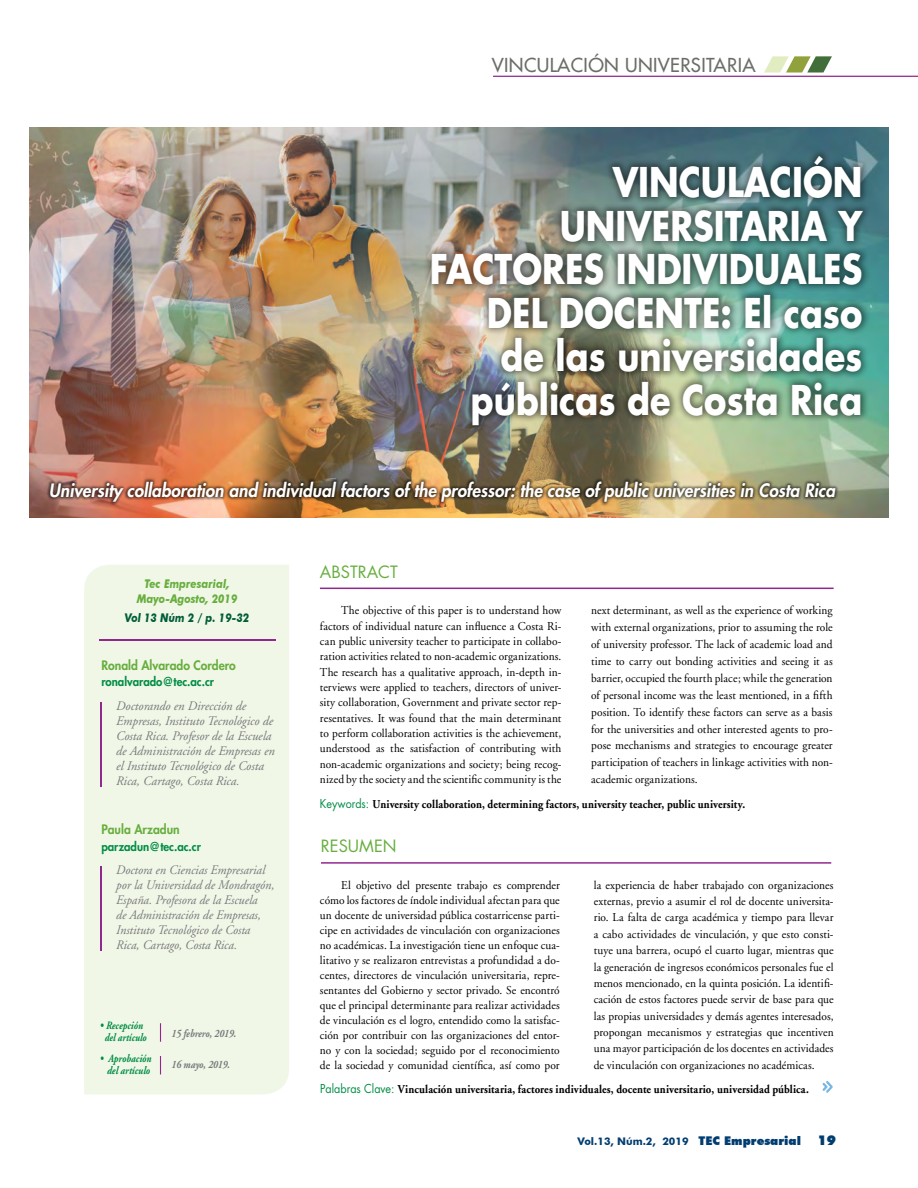
<style>
.page{position:relative;width:918px;height:1188px;background:#fff}
.page>*{position:absolute;margin:0;border:0;box-sizing:border-box;transform-origin:0 0}
.t1{font:700 39.9px/43.5px "Futura";color:#fff;text-align:right;scale:.84 1}
.t2{font:18.75px "Futura";letter-spacing:.02em;color:#6d6e67}
.t3{font:italic 800 18px "Futura";color:#fff;scale:.95 1}
.t4{font:16.5px "Futura";color:#67ae3e}
.t5{font:italic 13.05px/15px "Adobe Garamond";color:#77787b}
.t6{font:italic 13.05px/15px "Adobe Garamond";color:#77787b;scale:.95 1}
.t7{font:800 12.75px "Futura";color:#67ae3e;scale:.95 1}
.t8{font:12px/15px "Adobe Garamond";letter-spacing:.01em;color:#000;text-align:justify;scale:.95 1}
.t9{font:700 12px "Adobe Garamond";letter-spacing:.01em;color:#000;scale:.9 1}
.t10{font:800 12px "Futura";color:#008c44;scale:.95 1}
.t11{font:italic 700 12px/15px "Futura BT";color:#67ae3e;text-align:center;scale:.87 1}
.t12{font:italic 700 12px "Futura BT";color:#005d38;scale:.87 1}
.t13{font:italic 700 11.25px/12px "Adobe Garamond";color:#008c44;text-align:center;scale:.82 1}
.t14{font:italic 700 11.25px "Adobe Garamond";color:#77787b;scale:.82 1}
.t15{font:700 10.5px "Futura BT";color:#003d71}
.s1{font-family:"Futura";font-weight:400;color:#008c44}
.s2{font-weight:900;font-size:12px}
.s3{font-weight:900;font-size:13.5px}
</style>
<div class="page">
<img style="left:30px;top:127px;width:858px;height:391px">
<div style="left:46px;top:478px;width:793px;height:28px;background:#000;opacity:.6"></div>
<div style="left:424px;top:147px;width:447px;height:287px;background:#000;opacity:.5"></div>
<hr style="left:321px;top:862px;width:510px;height:2px;background:#92278f">
<hr style="left:320px;top:588px;width:514px;height:1px;background:#92278f">
<div style="left:84px;top:565px;width:205px;height:529px;background:#f1f7e7"></div>
<hr style="left:99px;top:639px;width:177px;height:1px;background:#92278f">
<hr style="left:100px;top:702px;width:1px;height:85px;background:#92278f">
<hr style="left:100px;top:867px;width:1px;height:84px;background:#92278f">
<svg style="left:823px;top:1081px;width:10px;height:12px"></svg>
<hr style="left:493px;top:76px;width:425px;height:1px;background:#92278f">
<svg style="left:764px;top:56px;width:68px;height:17px"></svg>
<svg style="left:160px;top:1023px;width:1px;height:19px"></svg>
<svg style="left:160px;top:1056px;width:1px;height:18px"></svg>
<h2 class="t2" style="left:492px;top:53px;width:265px">VINCULACIÓN UNIVERSITARIA</h2>
<h1 class="t1" style="left:430px;top:160px;width:517px">VINCULACIÓN<br>UNIVERSITARIA Y<br>FACTORES INDIVIDUALES<br>DEL DOCENTE: El caso<br>de las universidades públicas de Costa Rica</h1>
<h3 class="t3" style="left:49px;top:479px;width:829px">University collaboration and individual factors of the professor: the case of public universities in Costa Rica</h3>
<p class="t11" style="left:137px;top:576px;width:117px">Tec Empresarial,<br>Mayo-Agosto, 2019</p>
<p class="t12" style="left:125px;top:610px;width:145px">Vol 13 Núm 2 / p. 19-32</p>
<p class="t7" style="left:101px;top:657px;width:143px">Ronald Alvarado Cordero</p>
<p class="t10" style="left:101px;top:674px;width:120px">ronalvarado@tec.ac.cr</p>
<p class="t5" style="left:116px;top:699px;width:160px">Doctorando en Dirección de<br>Empresas, Instituto Tecnológico de<br>Costa Rica. Profesor de la Escuela de Administración de Empresas en el Instituto Tecnológico de Costa<br>Rica, Cartago, Costa Rica.</p>
<p class="t7" style="left:101px;top:821px;width:84px">Paula Arzadun</p>
<p class="t10" style="left:101px;top:839px;width:106px">parzadun@tec.ac.cr</p>
<p class="t6" style="left:116px;top:863px;width:168px">Doctora en Ciencias Empresarial por la Universidad de Mondragón,<br>España. Profesora de la Escuela<br>de Administración de Empresas,<br>Instituto Tecnológico de Costa<br>Rica, Cartago, Costa Rica.</p>
<p class="t13" style="left:100px;top:1020px;width:59px">• Recepción del artículo</p>
<p class="t13" style="left:100px;top:1053px;width:65px">• Aprobación del artículo</p>
<p class="t14" style="left:172px;top:1027px;width:80px">15 febrero, 2019.</p>
<p class="t14" style="left:172px;top:1058px;width:73px">16 mayo, 2019.</p>
<h3 class="t4" style="left:320px;top:561px;width:79px">ABSTRACT</h3>
<p class="t8" style="left:320px;top:603px;width:256px;text-indent:21px">The objective of this paper is to understand how factors of individual nature can influence a Costa Ri&shy;can public university teacher to participate in collabo&shy;ration activities related to non-academic organizations.<br>The research has a qualitative approach, in-depth in&shy;terviews were applied to teachers, directors of univer&shy;sity collaboration, Government and private sector rep&shy;resentatives. It was found that the main determinant to perform collaboration activities is the achievement, understood as the satisfaction of contributing with non-academic organizations and society; being recog&shy;nized by the society and the scientific community is the</p>
<p class="t8" style="left:591px;top:602px;width:256px;line-height:17px">next determinant, as well as the experience of working with external organizations, prior to assuming the role of university professor. The lack of academic load and time to carry out bonding activities and seeing it as barrier, occupied the fourth place; while the generation of personal income was the least mentioned, in a fifth position. To identify these factors can serve as a basis for the universities and other interested agents to pro&shy;pose mechanisms and strategies to encourage greater participation of teachers in linkage activities with non&shy;academic organizations.</p>
<p class="t9" style="left:320px;top:797px;width:474px"><span class="s1">Keywords:</span> University collaboration, determining factors, university teacher, public university.</p>
<h3 class="t4" style="left:321px;top:835px;width:77px">RESUMEN</h3>
<p class="t8" style="left:320px;top:878px;width:254px;text-indent:21px">El objetivo del presente trabajo es comprender cómo los factores de índole individual afectan para que un docente de universidad pública costarricense parti&shy;cipe en actividades de vinculación con organizaciones no académicas. La investigación tiene un enfoque cua&shy;litativo y se realizaron entrevistas a profundidad a do&shy;centes, directores de vinculación universitaria, repre&shy;sentantes del Gobierno y sector privado. Se encontró que el principal determinante para realizar actividades de vinculación es el logro, entendido como la satisfac&shy;ción por contribuir con las organizaciones del entor&shy;no y con la sociedad; seguido por el reconocimiento de la sociedad y comunidad científica, así como por</p>
<p class="t8" style="left:594px;top:877px;width:254px;line-height:16.4px">la experiencia de haber trabajado con organizaciones externas, previo a asumir el rol de docente universita&shy;rio. La falta de carga académica y tiempo para llevar a cabo actividades de vinculación, y que esto consti&shy;tuye una barrera, ocupó el cuarto lugar, mientras que la generación de ingresos económicos personales fue el menos mencionado, en la quinta posición. La identifi&shy;cación de estos factores puede servir de base para que las propias universidades y demás agentes interesados, propongan mecanismos y estrategias que incentiven una mayor participación de los docentes en actividades de vinculación con organizaciones no académicas.</p>
<p class="t9" style="left:320px;top:1083px;width:544px"><span class="s1">Palabras Clave:</span> Vinculación universitaria, factores individuales, docente universitario, universidad pública.</p>
<p class="t15" style="left:578px;top:1135px;width:260px">Vol.13, Núm.2, 2019 <span class="s2">TEC Empresarial</span> <span class="s3">19</span></p>
</div>
